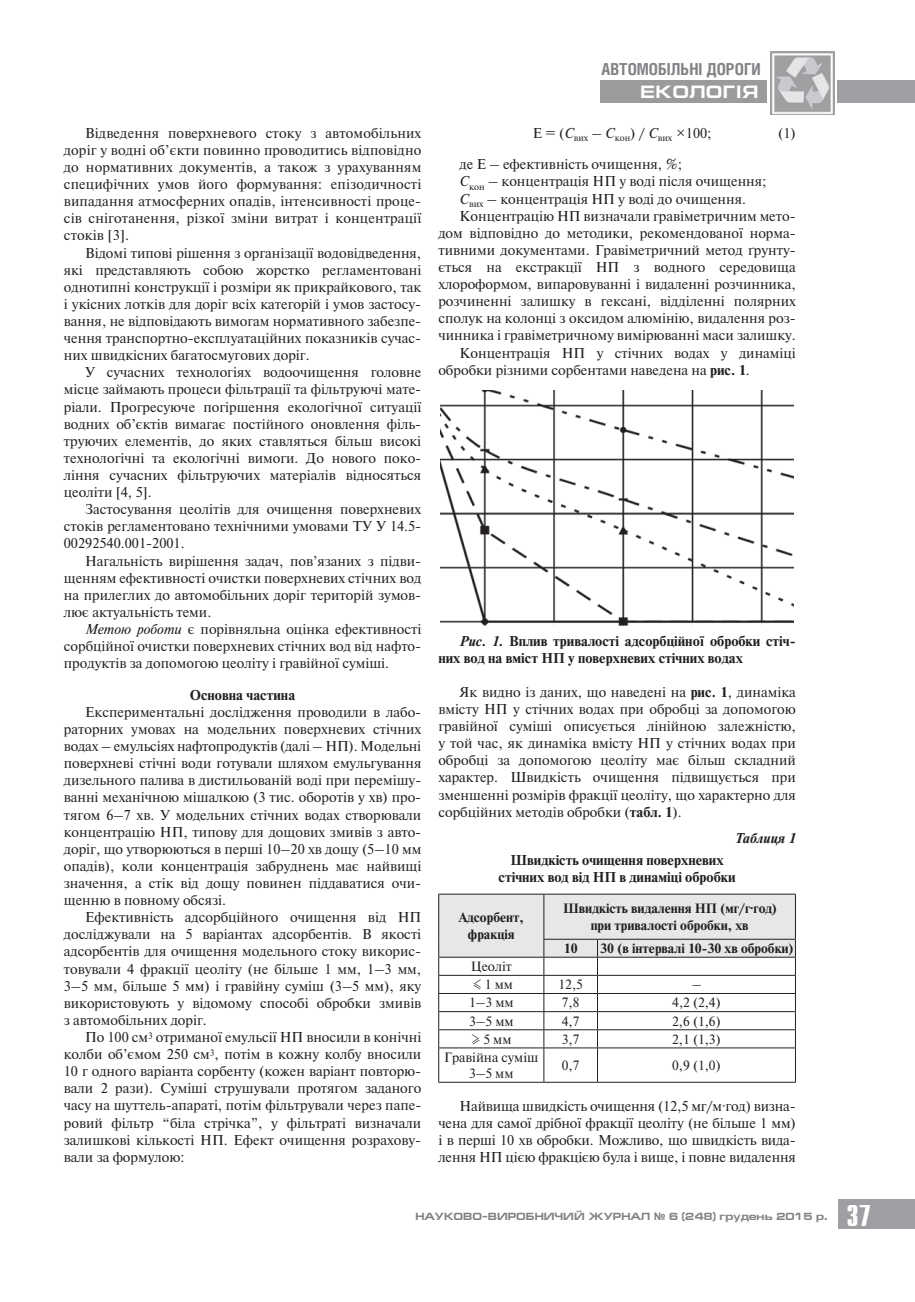
<style>
.page{position:relative;width:915px;height:1302px;background:#fff}
.page>*{position:absolute;margin:0;border:0;box-sizing:border-box;transform-origin:0 0}
.t1{font:700 30px "Compact C";color:#fff}
.t2{font:700 18px "Europe Ext";letter-spacing:.025em;color:#fff}
.t3{font:700 16.5px "Helios Cond C";color:#808285}
.t4{font:14.25px/17.1px "Newton";color:#231f20;text-align:justify}
.t5{font:700 14.25px/17.1px "Newton";color:#231f20}
.t6{font:italic 700 14.25px "Newton";color:#231f20}
.t7{font:700 13.5px/16.2px "Newton";color:#231f20;text-align:center}
.t8{font:13.5px/18.1px "Newton";color:#231f20}
.t9{font:700 10.5px "Europe Ext";color:#808285}
.s1{font-style:italic}
.s2{font-weight:700}
.s3{font-family:"Arial"}
</style>
<div class="page">
<div style="left:600px;top:81px;width:166px;height:22px;background:#9c9a9b"></div>
<div style="left:837px;top:81px;width:77px;height:22px;background:#9d9fa2"></div>
<img style="left:770px;top:51px;width:63px;height:64px">
<div style="left:838px;top:1198px;width:76px;height:30px;background:#9d9fa2"></div>
<img style="left:440px;top:390px;width:353px;height:236px">
<hr style="left:438px;top:893px;width:105px;height:1px;background:#231f20">
<hr style="left:543px;top:893px;width:54px;height:1px;background:#231f20">
<hr style="left:597px;top:893px;width:198px;height:1px;background:#231f20">
<svg style="left:438px;top:894px;width:357px;height:153px"></svg>
<hr style="left:438px;top:1047px;width:105px;height:1px;background:#231f20">
<hr style="left:438px;top:1048px;width:1px;height:33px;background:#231f20">
<hr style="left:543px;top:1047px;width:54px;height:1px;background:#231f20">
<hr style="left:543px;top:1048px;width:1px;height:33px;background:#231f20">
<hr style="left:597px;top:1047px;width:198px;height:1px;background:#231f20">
<hr style="left:597px;top:1048px;width:1px;height:33px;background:#231f20">
<hr style="left:794px;top:1048px;width:1px;height:33px;background:#231f20">
<hr style="left:438px;top:1081px;width:105px;height:1px;background:#231f20">
<hr style="left:543px;top:1081px;width:54px;height:1px;background:#231f20">
<hr style="left:597px;top:1081px;width:198px;height:1px;background:#231f20">
<p class="t4" style="left:64px;top:124px;width:359px;text-indent:21px">Відведення поверхневого стоку з автомобільних доріг у водні об’єкти повинно проводитись відповідно до нормативних документів, а також з урахуванням специфічних умов його формування: епізодичності випадання атмосферних опадів, інтенсивності проце&shy;сів сніготанення, різкої зміни витрат і концентрації стоків [3].</p>
<p class="t4" style="left:64px;top:244px;width:359px;text-indent:21px">Відомі типові рішення з організації водовідведення, які представляють собою жорстко регламентовані однотипні конструкції і розміри як прикрайкового, так і укісних лотків для доріг всіх категорій і умов застосу&shy;вання, не відповідають вимогам нормативного забезпе&shy;чення транспортно-експлуатаційних показників сучас&shy;них швидкісних багатосмугових доріг.</p>
<p class="t4" style="left:64px;top:363px;width:359px;text-indent:21px">У сучасних технологіях водоочищення головне місце займають процеси фільтрації та фільтруючі мате&shy;ріали. Прогресуюче погіршення екологічної ситуації водних об’єктів вимагає постійного оновлення філь&shy;труючих елементів, до яких ставляться більш високі технологічні та екологічні вимоги. До нового поко&shy;ління сучасних фільтруючих матеріалів відносяться цеоліти [4, 5].</p>
<p class="t4" style="left:64px;top:500px;width:359px;text-indent:21px">Застосування цеолітів для очищення поверхневих стоків регламентовано технічними умовами ТУ У 14.5- 00292540.001-2001.</p>
<p class="t4" style="left:64px;top:551px;width:359px;text-indent:21px">Нагальність вирішення задач, пов’язаних з підви&shy;щенням ефективності очистки поверхневих стічних вод на прилеглих до автомобільних доріг територій зумов&shy;лює актуальність теми.</p>
<p class="t4" style="left:64px;top:620px;width:359px;text-indent:21px"><span class="s1">Метою роботи</span> є порівняльна оцінка ефективності сорбційної очистки поверхневих стічних вод від нафто&shy;продуктів за допомогою цеоліту і гравійної суміші.</p>
<p class="t5" style="left:190px;top:686px;width:107px">Основна частина</p>
<p class="t4" style="left:64px;top:703px;width:359px;text-indent:21px">Експериментальні дослідження проводили в лабо&shy;раторних умовах на модельних поверхневих стічних водах – емульсіях нафтопродуктів (далі – НП). Модельні поверхневі стічні води готували шляхом емульгування дизельного палива в дистильованій воді при перемішу&shy;ванні механічною мішалкою (3 тис. оборотів у хв) про&shy;тягом 6–7 хв. У модельних стічних водах створювали концентрацію НП, типову для дощових змивів з авто&shy;доріг, що утворюються в перші 10–20 хв дощу (5–10 мм опадів), коли концентрація забруднень має найвищі значення, а стік від дощу повинен піддаватися очи&shy;щенню в повному обсязі.</p>
<p class="t4" style="left:64px;top:908px;width:359px;text-indent:21px">Ефективність адсорбційного очищення від НП досліджували на 5 варіантах адсорбентів. В якості адсорбентів для очищення модельного стоку викорис&shy;товували 4 фракції цеоліту (не більше 1 мм, 1–3 мм, 3–5 мм, більше 5 мм) і гравійну суміш (3–5 мм), яку використовують у відомому способі обробки змивів з автомобільних доріг.</p>
<p class="t4" style="left:64px;top:1027px;width:359px;text-indent:21px">По 100 см<sup>3</sup> отриманої емульсії НП вносили в конічні колби об’ємом 250 см<sup>3</sup>, потім в кожну колбу вносили 10 г одного варіанта сорбенту (кожен варіант повторю&shy;вали 2 рази). Суміші струшували протягом заданого часу на шуттель-апараті, потім фільтрували через папе&shy;ровий фільтр “біла стрічка”, у фільтраті визначали залишкові кількості НП. Ефект очищення розрахову&shy;вали за формулою:</p>
<p class="t3" style="left:601px;top:59px;width:160px">АВТОМОБІЛЬНІ ДОРОГИ</p>
<p class="t2" style="left:640px;top:82px;width:120px">ЕКОЛОГIЯ</p>
<p class="t4" style="left:532px;top:124px;width:180px">Е = (<span class="s1">С</span><sub>вих</sub> – <span class="s1">С</span><sub>кон</sub>) / <span class="s1">С</span><sub>вих</sub> ×100;</p>
<p class="t4" style="left:777px;top:124px;width:19px">(1)</p>
<p class="t4" style="left:459px;top:155px;width:224px">де Е – ефективність очищення, %;</p>
<p class="t4" style="left:459px;top:172px;width:308px"><span class="s1">С</span><sub>кон</sub> – концентрація НП у воді після очищення;</p>
<p class="t4" style="left:459px;top:190px;width:288px"><span class="s1">С</span><sub>вих</sub> – концентрація НП у воді до очищення.</p>
<p class="t4" style="left:459px;top:207px;width:337px">Концентрацію НП визначали гравіметричним мето-</p>
<p class="t4" style="left:438px;top:224px;width:359px">дом відповідно до методики, рекомендованої норма-</p>
<p class="t4" style="left:438px;top:241px;width:359px">тивними документами. Гравіметричний метод ґрунту-</p>
<p class="t4" style="left:438px;top:258px;width:359px">ється на екстракції НП з водного середовища</p>
<p class="t4" style="left:438px;top:275px;width:359px">хлороформом, випаровуванні і видаленні розчинника,</p>
<p class="t4" style="left:438px;top:292px;width:359px">розчиненні залишку в гексані, відділенні полярних</p>
<p class="t4" style="left:438px;top:309px;width:359px">сполук на колонці з оксидом алюмінію, видалення роз-</p>
<p class="t4" style="left:438px;top:326px;width:359px">чинника і гравіметричному вимірюванні маси залишку.</p>
<p class="t4" style="left:459px;top:343px;width:337px">Концентрація НП у стічних водах у динаміці</p>
<p class="t4" style="left:438px;top:361px;width:313px">обробки різними сорбентами наведена на <span class="s2">рис. 1</span>.</p>
<p class="t5" style="left:438px;top:632px;width:359px;text-indent:21px"><span class="s1">Рис. 1.</span> Вплив тривалості адсорбційної обробки стіч&shy;них вод на вміст НП у поверхневих стічних водах</p>
<p class="t4" style="left:438px;top:682px;width:359px;text-indent:21px">Як видно із даних, що наведені на <span class="s2">рис. 1</span>, динаміка вмісту НП у стічних водах при обробці за допомогою гравійної суміші описується лінійною залежністю, у той час, як динаміка вмісту НП у стічних водах при обробці за допомогою цеоліту має більш складний характер. Швидкість очищення підвищується при зменшенні розмірів фракції цеоліту, що характерно для сорбційних методів обробки (<span class="s2">табл. 1</span>).</p>
<p class="t6" style="left:735px;top:829px;width:62px">Таблиця 1</p>
<p class="t5" style="left:498px;top:851px;width:238px;text-align:center">Швидкість очищення поверхневих стічних вод від НП в динаміці обробки</p>
<p class="t7" style="left:458px;top:909px;width:67px">Адсорбент, фракція</p>
<p class="t7" style="left:563px;top:900px;width:214px">Швидкість видалення НП (мг/г·год) при тривалості обробки, хв</p>
<p class="t7" style="left:563px;top:940px;width:15px">10</p>
<p class="t7" style="left:600px;top:940px;width:194px">30 (в інтервалі 10-30 хв обробки)</p>
<p class="t8" style="left:470px;top:956px;width:44px">Цеоліт ≤ 1 мм</p>
<p class="t8" style="left:558px;top:974px;width:26px">12,5</p>
<p class="t8" style="left:691px;top:974px;width:11px">–</p>
<p class="t8" style="left:469px;top:993px;width:46px">1–3 мм</p>
<p class="t8" style="left:561px;top:993px;width:19px">7,8</p>
<p class="t8" style="left:672px;top:993px;width:50px">4,2 (2,4)</p>
<p class="t8" style="left:469px;top:1011px;width:46px">3–5 мм</p>
<p class="t8" style="left:561px;top:1011px;width:19px">4,7</p>
<p class="t8" style="left:672px;top:1011px;width:50px">2,6 (1,6)</p>
<p class="t8" style="left:471px;top:1029px;width:42px">≥ 5 мм</p>
<p class="t8" style="left:561px;top:1029px;width:19px">3,7</p>
<p class="t8" style="left:672px;top:1029px;width:50px">2,1 (1,3)</p>
<p class="t8" style="left:444px;top:1048px;width:96px;line-height:16.2px;text-align:center">Гравійна суміш<br>3–5 мм</p>
<p class="t8" style="left:561px;top:1055px;width:19px">0,7</p>
<p class="t8" style="left:672px;top:1055px;width:50px">0,9 (1,0)</p>
<p class="t4" style="left:438px;top:1096px;width:359px;text-indent:21px">Найвища швидкість очищення (12,5 мг/м∙год) визна&shy;чена для самої дрібної фракції цеоліту (не більше 1 мм) і в перші 10 хв обробки. Можливо, що швидкість вида&shy;лення НП цією фракцією була і вище, і повне видалення</p>
<p class="t9" style="left:415px;top:1210px;width:413px">НАУКОВО-ВИРОБНИЧИЙ ЖУРНАЛ <span class="s3">№</span> 6 (248) грудень 2015 р.</p>
<h1 class="t1" style="left:846px;top:1200px;width:26px">37</h1>
</div>
